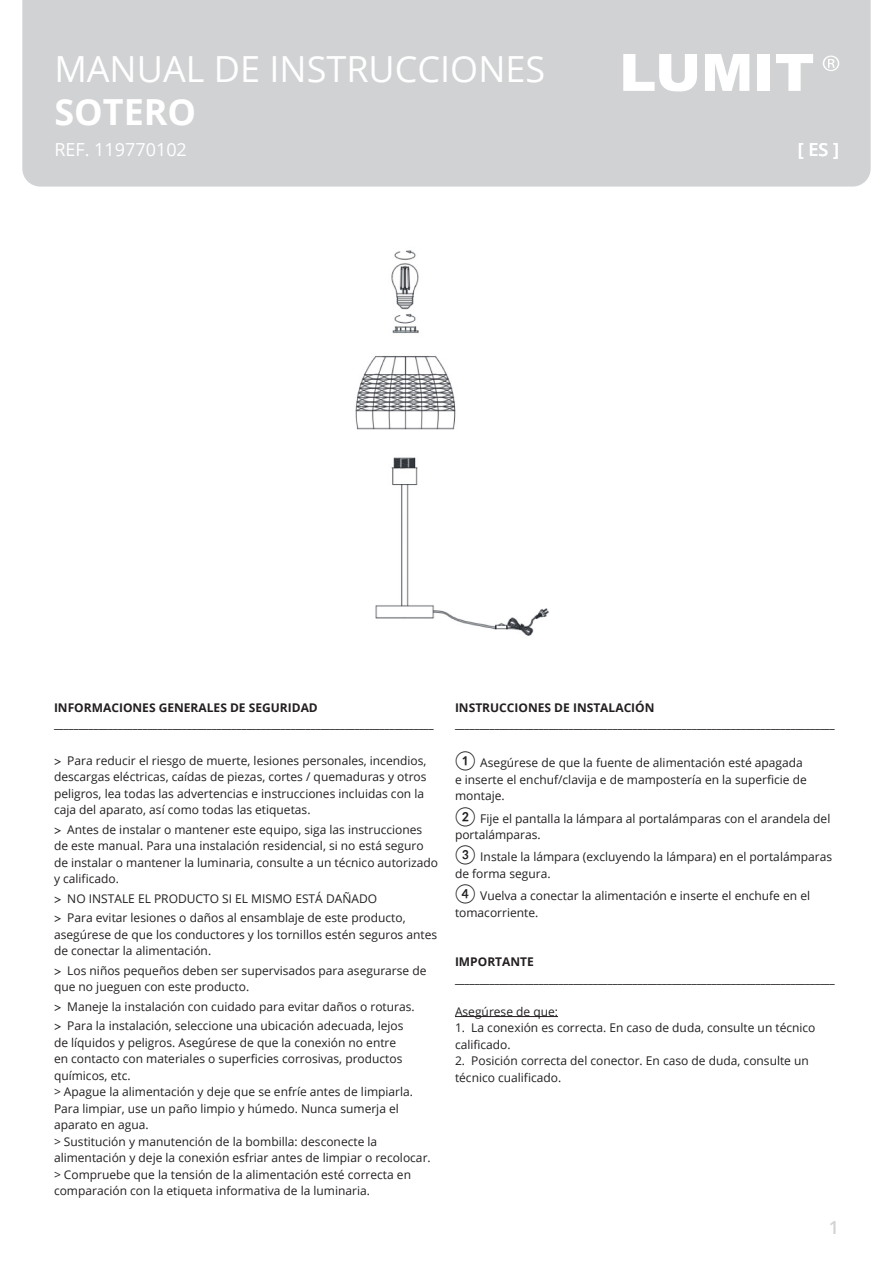
<style>
.page{position:relative;width:893px;height:1263px;background:#fff}
.page>*{position:absolute;margin:0;border:0;box-sizing:border-box;transform-origin:0 0}
.t1{font:36px "Open Sans";color:#fff}
.t2{font:700 36px "Open Sans";color:#fff}
.t3{font:18px "Open Sans";color:#fff}
.t4{font:600 18px "Open Sans";color:#fff}
.t5{font:600 18px "Open Sans";color:#d1d2d4}
.t6{font:12px/16.5px "Open Sans";color:#231f20}
.t7{font:700 12px "Open Sans";color:#231f20}
.s1{font-family:"Lato";font-size:18.6px}
</style>
<div class="page">
<div style="left:22px;top:0;width:849px;height:187px;background:#d1d2d4"></div>
<svg style="left:776px;top:54px;width:37px;height:37px"></svg>
<svg style="left:623px;top:54px;width:74px;height:38px"></svg>
<svg style="left:705px;top:54px;width:44px;height:37px"></svg>
<svg style="left:823px;top:56px;width:16px;height:15px"></svg>
<div style="left:758px;top:54px;width:12px;height:37px;background:#fff"></div>
<hr style="left:455px;top:1016px;width:103px;height:1px;background:#231f20">
<img style="left:355px;top:250px;width:194px;height:386px">
<p class="t1" style="left:54px;top:44px;width:492px">MANUAL DE INSTRUCCIONES</p>
<p class="t2" style="left:54px;top:86px;width:143px">SOTERO</p>
<p class="t3" style="left:54px;top:137px;width:134px">REF. 119770102</p>
<p class="t4" style="left:798px;top:137px;width:43px">[ ES ]</p>
<p class="t7" style="left:54px;top:699px;width:265px">INFORMACIONES GENERALES DE SEGURIDAD</p>
<p class="t7" style="left:54px;top:716px;width:381px">_____________________________________________________________________________</p>
<p class="t6" style="left:54px;top:751px;width:374px;text-indent:13px">Para reducir el riesgo de muerte, lesiones personales, incendios, descargas eléctricas, caídas de piezas, cortes / quemaduras y otros peligros, lea todas las advertencias e instrucciones incluidas con la caja del aparato, así como todas las etiquetas.</p>
<p class="t6" style="left:54px;top:820px;width:385px;text-indent:13px">Antes de instalar o mantener este equipo, siga las instrucciones de este manual. Para una instalación residencial, si no está seguro de instalar o mantener la luminaria, consulte a un técnico autorizado y calificado.</p>
<p class="t6" style="left:67px;top:889px;width:311px">NO INSTALE EL PRODUCTO SI EL MISMO ESTÁ DAÑADO</p>
<p class="t6" style="left:54px;top:909px;width:385px;text-indent:13px">Para evitar lesiones o daños al ensamblaje de este producto, asegúrese de que los conductores y los tornillos estén seguros antes de conectar la alimentación.</p>
<p class="t6" style="left:54px;top:961px;width:374px;text-indent:13px">Los niños pequeños deben ser supervisados para asegurarse de que no jueguen con este producto.</p>
<p class="t6" style="left:67px;top:997px;width:349px">Maneje la instalación con cuidado para evitar daños o roturas.</p>
<p class="t6" style="left:54px;top:1017px;width:351px;text-indent:13px">Para la instalación, seleccione una ubicación adecuada, lejos de líquidos y peligros. Asegúrese de que la conexión no entre en contacto con materiales o superficies corrosivas, productos químicos, etc.</p>
<p class="t6" style="left:54px;top:1083px;width:361px">&gt; Apague la alimentación y deje que se enfríe antes de limpiarla.<br>Para limpiar, use un paño limpio y húmedo. Nunca sumerja el aparato en agua.</p>
<p class="t6" style="left:54px;top:1132px;width:378px">&gt; Sustitución y manutención de la bombilla: desconecte la alimentación y deje la conexión esfriar antes de limpiar o recolocar.</p>
<p class="t6" style="left:54px;top:1165px;width:359px">&gt; Compruebe que la tensión de la alimentación esté correcta en comparación con la etiqueta informativa de la luminaria.</p>
<p class="t7" style="left:455px;top:699px;width:201px">INSTRUCCIONES DE INSTALACIÓN</p>
<p class="t7" style="left:455px;top:716px;width:381px">_____________________________________________________________________________</p>
<p class="t6" style="left:455px;top:754px;width:353px"><span class="s1">①</span> Asegúrese de que la fuente de alimentación esté apagada e inserte el enchuf/clavija e de mampostería en la superficie de montaje.</p>
<p class="t6" style="left:455px;top:810px;width:377px"><span class="s1">②</span> Fije el pantalla la lámpara al portalámparas con el arandela del portalámparas.</p>
<p class="t6" style="left:455px;top:848px;width:379px"><span class="s1">③</span> Instale la lámpara (excluyendo la lámpara) en el portalámparas de forma segura.</p>
<p class="t6" style="left:455px;top:887px;width:357px"><span class="s1">④</span> Vuelva a conectar la alimentación e inserte el enchufe en el tomacorriente.</p>
<p class="t7" style="left:455px;top:953px;width:80px">IMPORTANTE</p>
<p class="t7" style="left:455px;top:970px;width:381px">_____________________________________________________________________________</p>
<p class="t6" style="left:455px;top:1003px;width:105px">Asegúrese de que:</p>
<p class="t6" style="left:455px;top:1019px;width:362px">1. La conexión es correcta. En caso de duda, consulte un técnico calificado.</p>
<p class="t6" style="left:455px;top:1052px;width:355px">2. Posición correcta del conector. En caso de duda, consulte un técnico cualificado.</p>
<h2 class="t5" style="left:829px;top:1215px;width:12px">1</h2>
</div>
